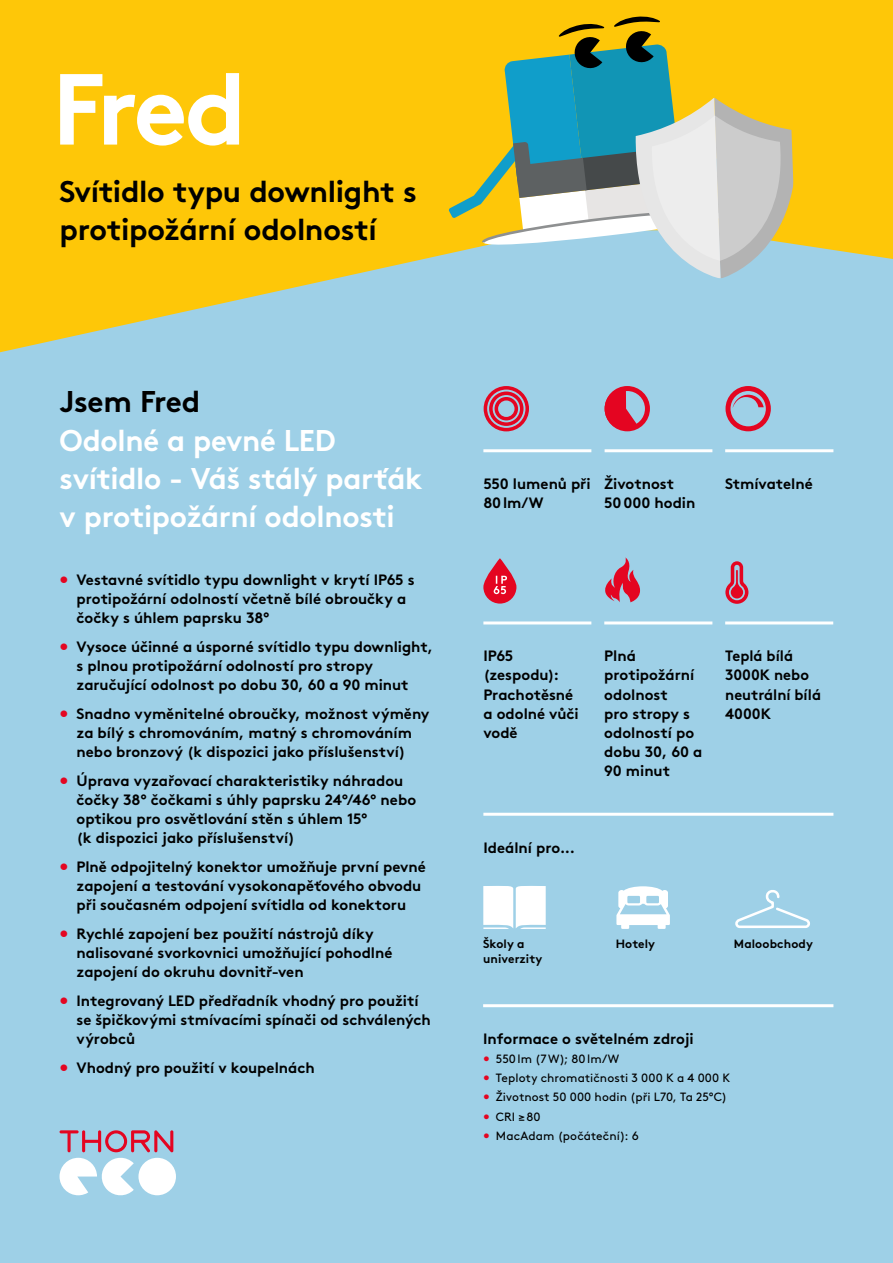
<style>
.page{position:relative;width:893px;height:1263px;background:#9ed0e7}
.page>*{position:absolute;margin:0;border:0;box-sizing:border-box;transform-origin:0 0}
.t1{font:700 100.65px "Brown";color:#fff}
.t2{font:700 30px/38.2px "Brown";letter-spacing:-.01em;color:#fff}
.t3{font:700 30px/38.2px "Brown";letter-spacing:-.01em;color:#000}
.t4{font:700 15px/19.2px "Brown";color:#000}
.t5{font:12px "Brown";letter-spacing:.01em;color:#000}
.t6{font:700 12px "Brown";letter-spacing:.01em;color:#000}
.s1{color:#e40521}
</style>
<div class="page">
<svg style="left:0;top:0;width:893px;height:352px;fill:#fec708"></svg>
<hr style="left:483px;top:1004px;width:350px;height:3px;background:#fff">
<hr style="left:483px;top:813px;width:350px;height:3px;background:#fff">
<svg style="left:484px;top:386px;width:45px;height:45px"></svg>
<svg style="left:605px;top:387px;width:33px;height:43px"></svg>
<div style="left:605px;top:386px;width:45px;height:45px;border:5px solid #e40521;border-radius:50%"></div>
<svg style="left:733px;top:395px;width:31px;height:13px"></svg>
<div style="left:725px;top:386px;width:46px;height:45px;border:5px solid #e40521;border-radius:50%"></div>
<hr style="left:725px;top:449px;width:108px;height:3px;background:#fff">
<hr style="left:605px;top:449px;width:107px;height:3px;background:#fff">
<hr style="left:725px;top:621px;width:108px;height:3px;background:#fff">
<hr style="left:604px;top:621px;width:108px;height:3px;background:#fff">
<hr style="left:483px;top:449px;width:108px;height:3px;background:#fff">
<hr style="left:483px;top:621px;width:108px;height:3px;background:#fff">
<svg style="left:483px;top:558px;width:33px;height:46px"></svg>
<svg style="left:494px;top:576px;width:13px;height:18px"></svg>
<svg style="left:605px;top:557px;width:35px;height:45px"></svg>
<svg style="left:735px;top:890px;width:75px;height:38px"></svg>
<svg style="left:483px;top:886px;width:63px;height:43px"></svg>
<svg style="left:616px;top:886px;width:54px;height:43px"></svg>
<svg style="left:725px;top:561px;width:23px;height:43px"></svg>
<svg style="left:449px;top:16px;width:347px;height:263px"></svg>
<div style="left:138px;top:1158px;width:38px;height:37px;background:#fff;border-radius:50%"></div>
<svg style="left:60px;top:1130px;width:113px;height:65px"></svg>
<h1 class="t1" style="left:52px;top:28px;width:196px">Fred</h1>
<h2 class="t3" style="left:60px;top:169px;width:359px">Svítidlo typu downlight s protipožární odolností</h2>
<h2 class="t3" style="left:60px;top:380px;width:142px">Jsem Fred</h2>
<h2 class="t2" style="left:60px;top:418px;width:365px">Odolné a pevné LED svítidlo - Váš stálý parťák v protipožární odolnosti</h2>
<p class="t4" style="left:77px;top:568px;width:340px;text-indent:-17px"><span class="s1">•</span> Vestavné svítidlo typu downlight v krytí IP65 s protipožární odolností včetně bílé obroučky a čočky s úhlem paprsku 38°</p>
<p class="t4" style="left:77px;top:635px;width:358px;text-indent:-17px"><span class="s1">•</span> Vysoce účinné a úsporné svítidlo typu downlight, s plnou protipožární odolností pro stropy zaručující odolnost po dobu 30, 60 a 90 minut</p>
<p class="t4" style="left:60px;top:702px;width:371px;text-align:center"><span class="s1">•</span> Snadno vyměnitelné obroučky, možnost výměny za bílý s chromováním, matný s chromováním nebo bronzový (k dispozici jako příslušenství)</p>
<p class="t4" style="left:77px;top:769px;width:341px;text-indent:-17px"><span class="s1">•</span> Úprava vyzařovací charakteristiky náhradou čočky 38° čočkami s úhly paprsku 24°/46° nebo optikou pro osvětlování stěn s úhlem 15°<br>(k dispozici jako příslušenství)</p>
<p class="t4" style="left:77px;top:855px;width:351px;text-indent:-17px"><span class="s1">•</span> Plně odpojitelný konektor umožňuje první pevné zapojení a testování vysokonapěťového obvodu při současném odpojení svítidla od konektoru</p>
<p class="t4" style="left:77px;top:922px;width:317px;text-indent:-17px"><span class="s1">•</span> Rychlé zapojení bez použití nástrojů díky nalisované svorkovnici umožňující pohodlné zapojení do okruhu dovnitř-ven</p>
<p class="t4" style="left:77px;top:989px;width:356px;text-indent:-17px"><span class="s1">•</span> Integrovaný LED předřadník vhodný pro použití se špičkovými stmívacími spínači od schválených výrobců</p>
<p class="t4" style="left:60px;top:1056px;width:257px"><span class="s1">•</span> Vhodný pro použití v koupelnách</p>
<p class="t4" style="left:483px;top:473px;width:109px">550 lumenů při<br>80lm/W</p>
<p class="t4" style="left:604px;top:473px;width:93px">Životnost<br>50000 hodin</p>
<p class="t4" style="left:725px;top:473px;width:89px">Stmívatelné</p>
<p class="t4" style="left:483px;top:645px;width:97px">IP65 (zespodu):<br>Prachotěsné a odolné vůči vodě</p>
<p class="t4" style="left:604px;top:645px;width:100px">Plná protipožární odolnost<br>pro stropy s odolností po dobu 30, 60 a<br>90 minut</p>
<p class="t4" style="left:725px;top:645px;width:97px">Teplá bílá<br>3000K nebo neutrální bílá<br>4000K</p>
<p class="t4" style="left:483px;top:836px;width:93px">Ideální pro...</p>
<p class="t6" style="left:483px;top:934px;width:43px">Školy a</p>
<p class="t6" style="left:616px;top:934px;width:41px">Hotely</p>
<p class="t6" style="left:734px;top:934px;width:81px">Maloobchody</p>
<p class="t6" style="left:483px;top:949px;width:61px">univerzity</p>
<p class="t4" style="left:483px;top:1027px;width:212px">Informace o světelném zdroji</p>
<p class="t5" style="left:483px;top:1050px;width:137px"><span class="s1">•</span> 550lm (7W); 80lm/W</p>
<p class="t5" style="left:483px;top:1069px;width:249px"><span class="s1">•</span> Teploty chromatičnosti 3 000 K a 4 000 K</p>
<p class="t5" style="left:483px;top:1088px;width:246px"><span class="s1">•</span> Životnost 50 000 hodin (při L70, Ta 25°C)</p>
<p class="t5" style="left:483px;top:1107px;width:59px"><span class="s1">•</span> CRI ≥80</p>
<p class="t5" style="left:483px;top:1126px;width:157px"><span class="s1">•</span> MacAdam (počáteční): 6</p>
</div>
